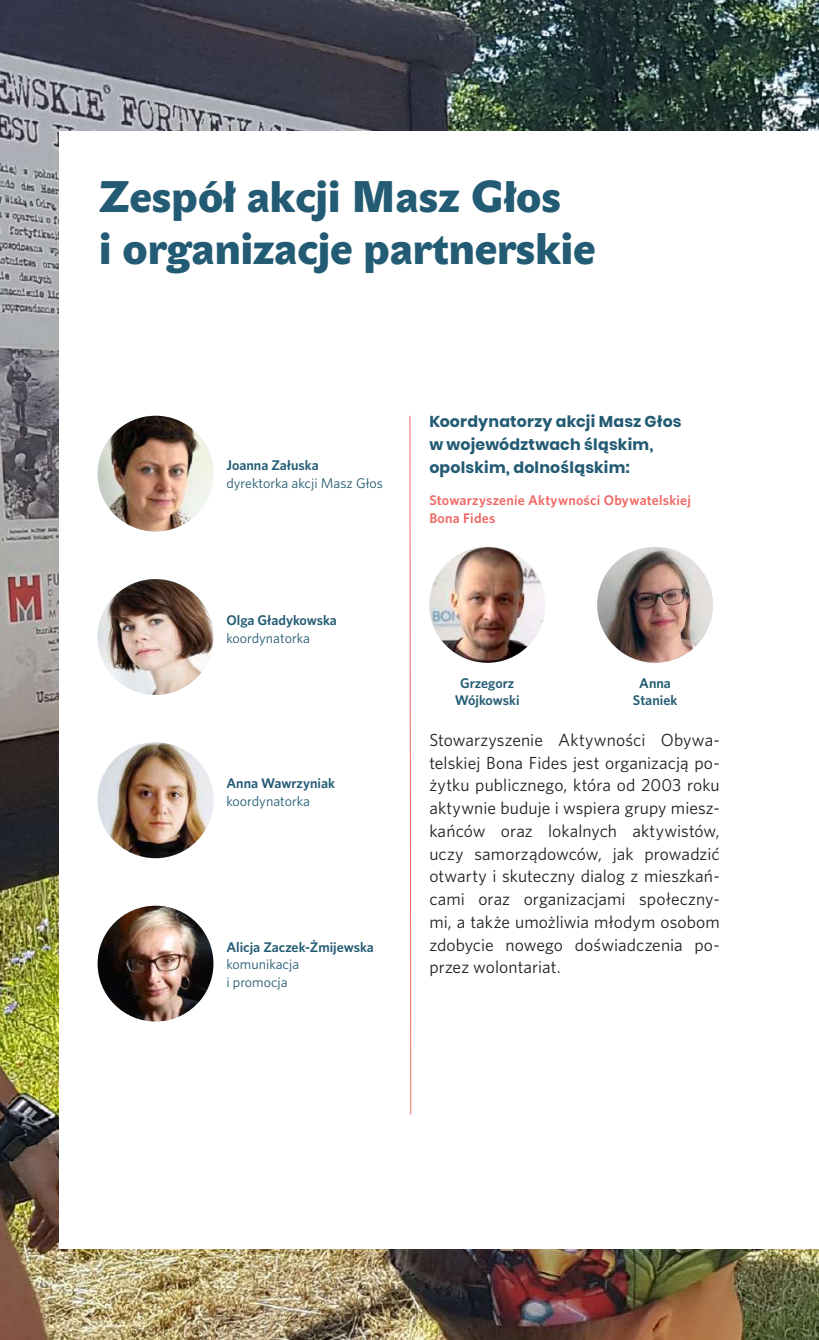
<style>
.page{position:relative;width:819px;height:1340px;background:#fff}
.page>*{position:absolute;margin:0;border:0;box-sizing:border-box;transform-origin:0 0}
.t1{font:43.75px/52.5px "John Sans Black Pro";color:#225b73}
.t2{font:17.5px/22.8px "Whitney";letter-spacing:.005em;color:#231f20;text-align:justify}
.t3{font:700 15.75px/22.8px "Poppins";letter-spacing:.015em;color:#225b73}
.t4{font:600 14px/17.5px "Whitney";color:#225b73;text-align:center}
.t5{font:14px/17.5px "Whitney";color:#225b73}
.t6{font:600 14px/17.5px "Whitney";letter-spacing:.015em;color:#ee6965}
</style>
<div class="page">
<img style="left:0;top:0;width:819px;height:1339px">
<div style="left:60px;top:131px;width:759px;height:1117px;background:#fff"></div>
<img style="left:429px;top:547px;width:116px;height:115px;border-radius:58px">
<img style="left:597px;top:547px;width:116px;height:115px;border-radius:58px">
<img style="left:98px;top:416px;width:115px;height:115px;border-radius:58px">
<img style="left:98px;top:579px;width:115px;height:116px;border-radius:58px">
<img style="left:98px;top:742px;width:115px;height:116px;border-radius:58px">
<img style="left:98px;top:905px;width:115px;height:116px;border-radius:58px">
<svg style="left:409px;top:415px;width:2px;height:700px"></svg>
<h1 class="t1" style="left:99px;top:171px;width:497px">Zespół akcji Masz Głos<br>i organizacje partnerskie</h1>
<p class="t4" style="left:226px;top:456px;width:94px">Joanna Załuska</p>
<p class="t5" style="left:226px;top:474px;width:158px">dyrektorka akcji Masz Głos</p>
<p class="t4" style="left:226px;top:611px;width:112px">Olga Gładykowska</p>
<p class="t5" style="left:226px;top:628px;width:85px">koordynatorka</p>
<p class="t4" style="left:226px;top:774px;width:110px">Anna Wawrzyniak</p>
<p class="t5" style="left:226px;top:792px;width:85px">koordynatorka</p>
<p class="t4" style="left:226px;top:937px;width:149px">Alicja Zaczek-Żmijewska</p>
<p class="t5" style="left:226px;top:955px;width:74px">komunikacja i promocja</p>
<p class="t3" style="left:429px;top:410px;width:254px">Koordynatorzy akcji Masz Głos w województwach śląskim, opolskim, dolnośląskim:</p>
<p class="t6" style="left:429px;top:491px;width:263px">Stowarzyszenie Aktywności Obywatelskiej<br>Bona Fides</p>
<p class="t4" style="left:455px;top:673px;width:66px">Grzegorz<br>Wójkowski</p>
<p class="t4" style="left:633px;top:673px;width:46px">Anna<br>Staniek</p>
<p class="t2" style="left:429px;top:728px;width:292px">Stowarzyszenie Aktywności Obywa&shy;telskiej Bona Fides jest organizacją po&shy;żytku publicznego, która od 2003 roku aktywnie buduje i wspiera grupy miesz&shy;kańców oraz lokalnych aktywistów, uczy samorządowców, jak prowadzić otwarty i skuteczny dialog z mieszkań&shy;cami oraz organizacjami społeczny&shy;mi, a także umożliwia młodym osobom zdobycie nowego doświadczenia po&shy;przez wolontariat.</p>
</div>
